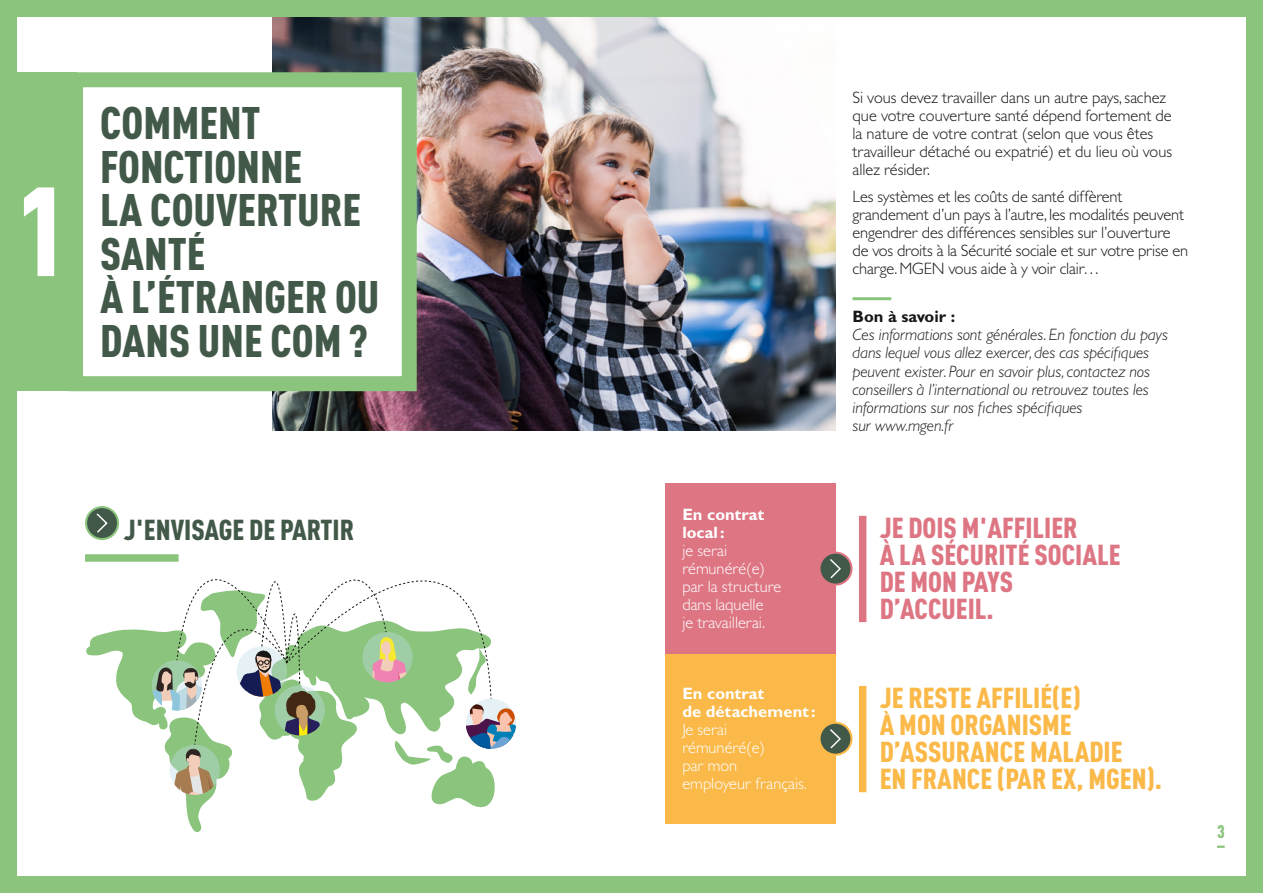
<style>
.page{position:relative;width:1263px;height:893px;background:#8ac47d}
.page>*{position:absolute;margin:0;border:0;box-sizing:border-box;transform-origin:0 0}
.t1{font:124.5px "MGEN Din Pro Condensed Black Modif Intermediaire";color:#fff}
.t2{font:45px/43.5px "MGEN Din Pro Condensed Black Modif Intermediaire";color:#425949}
.t3{font:28.5px/27px "MGEN Din Pro Condensed Black Modif Intermediaire";color:#fab949}
.t4{font:900 condensed 28.5px/27px "MGEN Din Pro";color:#de7583}
.t5{font:28.5px "MGEN Din Pro Condensed Black Modif Intermediaire";color:#425949}
.t6{font:18px "MGEN Din Pro Condensed Black Modif";color:#8ac47d}
.t7{font:300 16.5px/18px "Mgen Gill Sans MT Pro";letter-spacing:-.01em;color:#181716}
.t8{font:italic 300 16.5px/18px "Mgen Gill Sans MT Pro";color:#181716}
.t9{font:300 16.5px/18px "Mgen Gill Sans MT Pro";color:#fff}
.t10{font:700 16.5px/18px "Mgen Gill Sans MT Pro";color:#fff}
.t11{font:700 16.5px "Mgen Gill Sans MT Pro";color:#181716}
</style>
<div class="page">
<div style="left:17px;top:17px;width:1229px;height:859px;background:#fff"></div>
<svg style="left:1217px;top:846px;width:8px;height:2px"></svg>
<div style="left:665px;top:654px;width:170px;height:170px;background:#fab949"></div>
<div style="left:665px;top:484px;width:170px;height:170px;background:#de7583"></div>
<svg style="left:85px;top:506px;width:34px;height:34px"></svg>
<div style="left:87px;top:508px;width:30px;height:30px;background:#425949;border-radius:50%"></div>
<svg style="left:96px;top:513px;width:12px;height:20px"></svg>
<div style="left:85px;top:554px;width:94px;height:8px;background:#8ac47d"></div>
<img style="left:272px;top:17px;width:563px;height:413px">
<svg style="left:86px;top:579px;width:430px;height:253px"></svg>
<div style="left:0;top:72px;width:76px;height:319px;background:#8ac47d"></div>
<div style="left:76px;top:80px;width:333px;height:304px;background:#fff"></div>
<div style="left:68px;top:72px;width:349px;height:319px;border:15px solid #8ac47d"></div>
<hr style="left:852px;top:297px;width:39px;height:3px;background:#8ac47d">
<div style="left:859px;top:516px;width:7px;height:106px;background:#de7583"></div>
<div style="left:859px;top:686px;width:7px;height:106px;background:#fab949"></div>
<svg style="left:818px;top:552px;width:34px;height:34px"></svg>
<div style="left:820px;top:554px;width:30px;height:30px;background:#425949;border-radius:50%"></div>
<svg style="left:830px;top:559px;width:11px;height:20px"></svg>
<svg style="left:818px;top:722px;width:34px;height:34px"></svg>
<div style="left:820px;top:724px;width:30px;height:30px;background:#425949;border-radius:50%"></div>
<svg style="left:830px;top:729px;width:11px;height:20px"></svg>
<h1 class="t1" style="left:15px;top:135px;width:54px">1</h1>
<h2 class="t2" style="left:100px;top:97px;width:281px">COMMENT<br>FONCTIONNE<br>LA COUVERTURE<br>SANTÉ<br>À L’ÉTRANGER OU<br>DANS UNE COM?</h2>
<h3 class="t5" style="left:124px;top:508px;width:232px">J'ENVISAGE DE PARTIR</h3>
<p class="t10" style="left:682px;top:505px;width:84px">En contrat local:</p>
<p class="t9" style="left:682px;top:541px;width:100px">je serai rémunéré(e) par la structure dans laquelle<br>je travaillerai.</p>
<p class="t10" style="left:682px;top:684px;width:135px">En contrat<br>de détachement:</p>
<p class="t9" style="left:682px;top:720px;width:126px">Je serai rémunéré(e)<br>par mon employeur français.</p>
<p class="t7" style="left:852px;top:88px;width:321px">Si vous devez travailler dans un autre pays, sachez que votre couverture santé dépend fortement de la nature de votre contrat (selon que vous êtes travailleur détaché ou expatrié) et du lieu où vous allez résider.</p>
<p class="t7" style="left:852px;top:187px;width:337px">Les systèmes et les coûts de santé diffèrent grandement d’un pays à l’autre, les modalités peuvent engendrer des différences sensibles sur l’ouverture de vos droits à la Sécurité sociale et sur votre prise en charge. MGEN vous aide à y voir clair…</p>
<p class="t11" style="left:852px;top:307px;width:104px">Bon à savoir :</p>
<p class="t8" style="left:852px;top:326px;width:317px">Ces informations sont générales. En fonction du pays dans lequel vous allez exercer, des cas spécifiques peuvent exister. Pour en savoir plus, contactez nos conseillers à l’international ou retrouvez toutes les informations sur nos fiches spécifiques<br>sur www.mgen.fr</p>
<h3 class="t4" style="left:880px;top:512px;width:242px">JE DOIS M'AFFILIER<br>À LA SÉCURITÉ SOCIALE<br>DE MON PAYS<br>D’ACCUEIL.</h3>
<h3 class="t3" style="left:880px;top:682px;width:284px">JE RESTE AFFILIÉ(E)<br>À MON ORGANISME<br>D’ASSURANCE MALADIE<br>EN FRANCE (PAR EX, MGEN).</h3>
<p class="t6" style="left:1217px;top:817px;width:9px">3</p>
</div>
